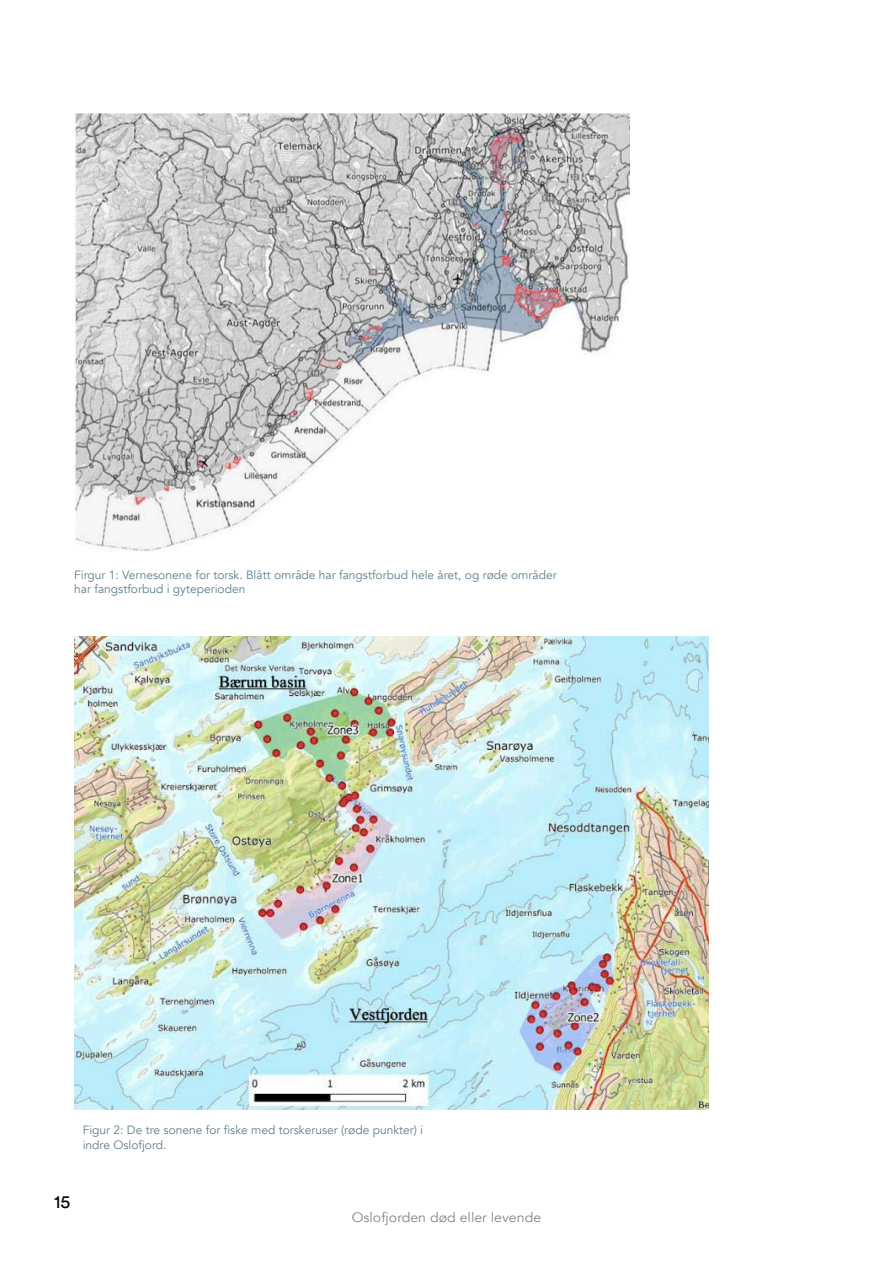
<style>
.page{position:relative;width:893px;height:1263px;background:#fff}
.page>*{position:absolute;margin:0;border:0;box-sizing:border-box;transform-origin:0 0}
.t1{font:18px "Circular Std";color:#000}
.t2{font:13.5px "Avenir";color:#878787;scale:1.05 1}
.t3{font:12px/14.4px "Avenir";color:#5d7f8d}
</style>
<div class="page">
<img style="left:74px;top:113px;width:555px;height:438px">
<img style="left:74px;top:637px;width:634px;height:472px">
<p class="t3" style="left:74px;top:568px;width:484px">Firgur 1: Vernesonene for torsk. Blått område har fangstforbud hele året, og røde områder har fangstforbud i gyteperioden</p>
<p class="t3" style="left:83px;top:1123px;width:342px">Figur 2: De tre sonene for fiske med torskeruser (røde punkter) i indre Oslofjord.</p>
<h1 class="t1" style="left:54px;top:1190px;width:18px">15</h1>
<p class="t2" style="left:352px;top:1210px;width:182px">Oslofjorden død eller levende</p>
</div>
